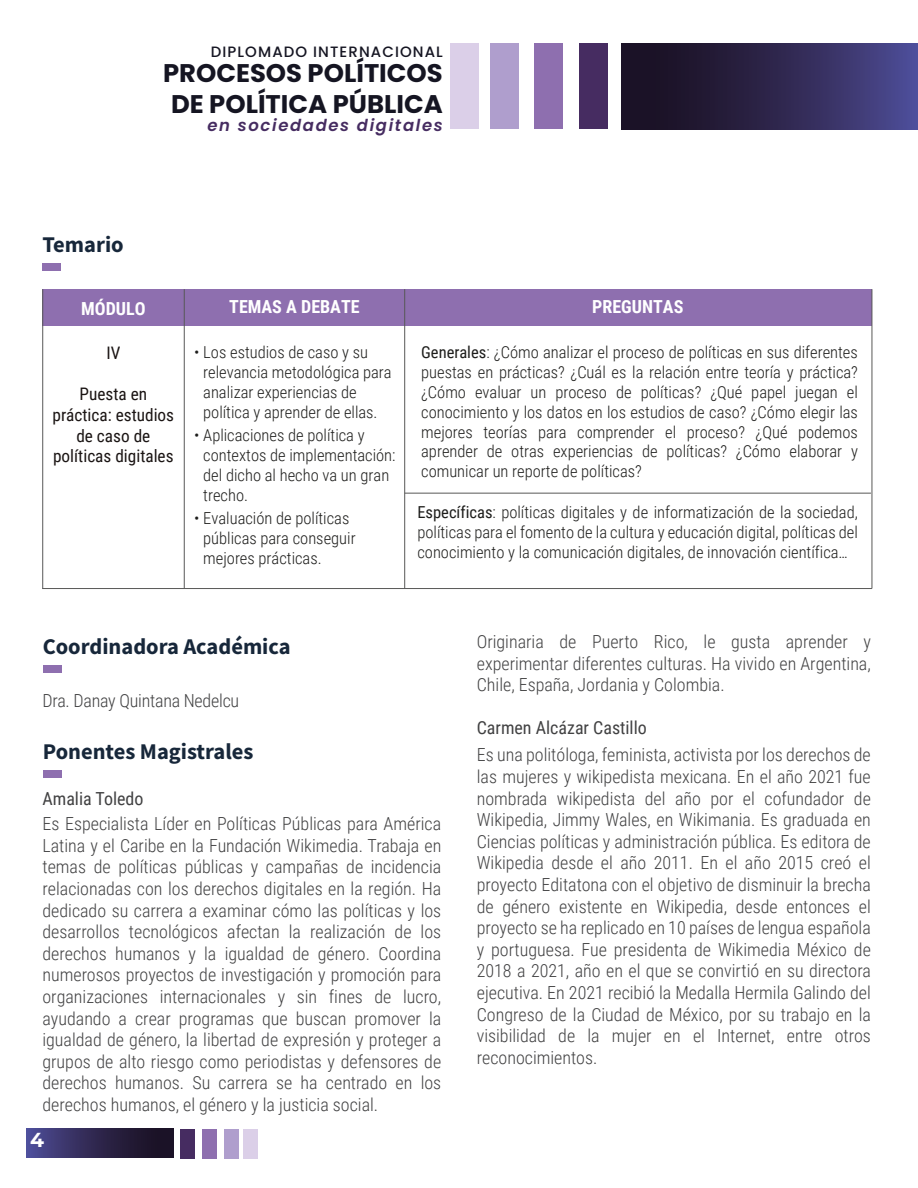
<style>
.page{position:relative;width:918px;height:1188px;background:#fff}
.page>*{position:absolute;margin:0;border:0;box-sizing:border-box;transform-origin:0 0}
.t1{font:700 25.5px/30.6px "Poppins";color:#151522;text-align:center}
.t2{font:700 22.5px "Source Sans Pro";color:#17273a}
.t3{font:700 20.25px "Montserrat Alternates";color:#fff}
.t4{font:300 18px/21.6px "Roboto Condensed";color:#414142;text-align:justify}
.t5{font:18px "Roboto Condensed";color:#414142}
.t6{font:700 18px "Roboto Condensed";color:#fff}
.t7{font:17.25px/20.7px "Roboto Condensed";color:#1a1413;text-align:center}
.t8{font:300 16.5px/19.8px "Roboto Condensed";color:#1d1d1b}
.t9{font:italic 600 16.5px "Poppins";letter-spacing:.1em;color:#462c61}
.t10{font:500 15px "Poppins";letter-spacing:.075em;color:#151522}
.s1{font-weight:400}
</style>
<div class="page">
<div style="left:43px;top:289px;width:829px;height:37px;background:#8e6faf"></div>
<hr style="left:184px;top:289px;width:1px;height:300px;background:#585857">
<hr style="left:404px;top:289px;width:1px;height:300px;background:#585857">
<hr style="left:872px;top:289px;width:1px;height:300px;background:#585857">
<hr style="left:405px;top:493px;width:466px;height:1px;background:#585857">
<hr style="left:42px;top:588px;width:830px;height:1px;background:#585857">
<hr style="left:42px;top:289px;width:1px;height:300px;background:#585857">
<div style="left:42px;top:263px;width:19px;height:8px;background:#8e6faf"></div>
<svg style="left:27px;top:1128px;width:147px;height:29px;background:#2f2851"></svg>
<div style="left:180px;top:1129px;width:14px;height:29px;background:#462c61"></div>
<div style="left:202px;top:1129px;width:14px;height:29px;background:#8e6faf"></div>
<div style="left:224px;top:1129px;width:14px;height:29px;background:#af9ecd"></div>
<div style="left:244px;top:1129px;width:14px;height:29px;background:#dbcfe8"></div>
<svg style="left:621px;top:43px;width:297px;height:86px;background:#2f2850"></svg>
<div style="left:579px;top:43px;width:28px;height:86px;background:#462c61"></div>
<div style="left:534px;top:43px;width:29px;height:86px;background:#8e6faf"></div>
<div style="left:490px;top:43px;width:28px;height:86px;background:#af9ecd"></div>
<div style="left:450px;top:43px;width:29px;height:86px;background:#dbcfe8"></div>
<div style="left:43px;top:665px;width:19px;height:7px;background:#8e6faf"></div>
<div style="left:43px;top:770px;width:19px;height:8px;background:#8e6faf"></div>
<p class="t2" style="left:42px;top:229px;width:83px">Temario</p>
<p class="t10" style="left:211px;top:43px;width:233px">DIPLOMADO INTERNACIONAL</p>
<h1 class="t1" style="left:163px;top:58px;width:281px">PROCESOS POLÍTICOS<br>DE POLÍTICA PÚBLICA</h1>
<p class="t9" style="left:207px;top:116px;width:237px">en sociedades digitales</p>
<p class="t6" style="left:81px;top:296px;width:66px">MÓDULO</p>
<p class="t6" style="left:229px;top:294px;width:132px">TEMAS A DEBATE</p>
<p class="t6" style="left:592px;top:294px;width:93px">PREGUNTAS</p>
<p class="t8" style="left:203px;top:342px;width:190px;text-indent:-9px">• Los estudios de caso y su relevancia metodológica para analizar experiencias de política y aprender de ellas.</p>
<p class="t8" style="left:203px;top:425px;width:194px;text-indent:-9px">• Aplicaciones de política y contextos de implementación: del dicho al hecho va un gran trecho.</p>
<p class="t8" style="left:203px;top:508px;width:154px;text-indent:-9px">• Evaluación de políticas públicas para conseguir mejores prácticas.</p>
<p class="t8" style="left:421px;top:342px;width:438px;text-align:justify"><span class="s1">Generales</span>: ¿Cómo analizar el proceso de políticas en sus diferentes puestas en prácticas? ¿Cuál es la relación entre teoría y práctica? ¿Cómo evaluar un proceso de políticas? ¿Qué papel juegan el conocimiento y los datos en los estudios de caso? ¿Cómo elegir las mejores teorías para comprender el proceso? ¿Qué podemos aprender de otras experiencias de políticas? ¿Cómo elaborar y comunicar un reporte de políticas?</p>
<p class="t8" style="left:417px;top:502px;width:442px;text-align:justify"><span class="s1">Específicas</span>: políticas digitales y de informatización de la sociedad, políticas para el fomento de la cultura y educación digital, políticas del conocimiento y la comunicación digitales, de innovación científica…</p>
<p class="t7" style="left:106px;top:342px;width:15px">IV</p>
<p class="t7" style="left:53px;top:383px;width:123px">Puesta en práctica: estudios de caso de políticas digitales</p>
<p class="t2" style="left:43px;top:631px;width:249px">Coordinadora Académica</p>
<p class="t4" style="left:42px;top:689px;width:198px">Dra. Danay Quintana Nedelcu</p>
<p class="t2" style="left:43px;top:737px;width:212px">Ponentes Magistrales</p>
<p class="t5" style="left:42px;top:786px;width:103px">Amalia Toledo</p>
<p class="t4" style="left:42px;top:812px;width:400px">Es Especialista Líder en Políticas Públicas para América Latina y el Caribe en la Fundación Wikimedia. Trabaja en temas de políticas públicas y campañas de incidencia relacionadas con los derechos digitales en la región. Ha dedicado su carrera a examinar cómo las políticas y los desarrollos tecnológicos afectan la realización de los derechos humanos y la igualdad de género. Coordina numerosos proyectos de investigación y promoción para organizaciones internacionales y sin fines de lucro, ayudando a crear programas que buscan promover la igualdad de género, la libertad de expresión y proteger a grupos de alto riesgo como periodistas y defensores de derechos humanos. Su carrera se ha centrado en los derechos humanos, el género y la justicia social.</p>
<p class="t3" style="left:30px;top:1125px;width:15px">4</p>
<p class="t4" style="left:477px;top:630px;width:396px">Originaria de Puerto Rico, le gusta aprender y experimentar diferentes culturas. Ha vivido en Argentina, Chile, España, Jordania y Colombia.</p>
<p class="t5" style="left:477px;top:715px;width:172px">Carmen Alcázar Castillo</p>
<p class="t4" style="left:477px;top:744px;width:396px">Es una politóloga, feminista, activista por los derechos de las mujeres y wikipedista mexicana. En el año 2021 fue nombrada wikipedista del año por el cofundador de Wikipedia, Jimmy Wales, en Wikimania. Es graduada en Ciencias políticas y administración pública. Es editora de Wikipedia desde el año 2011. En el año 2015 creó el proyecto Editatona con el objetivo de disminuir la brecha de género existente en Wikipedia, desde entonces el proyecto se ha replicado en 10 países de lengua española y portuguesa. Fue presidenta de Wikimedia México de 2018 a 2021, año en el que se convirtió en su directora ejecutiva. En 2021 recibió la Medalla Hermila Galindo del Congreso de la Ciudad de México, por su trabajo en la visibilidad de la mujer en el Internet, entre otros reconocimientos.</p>
</div>
